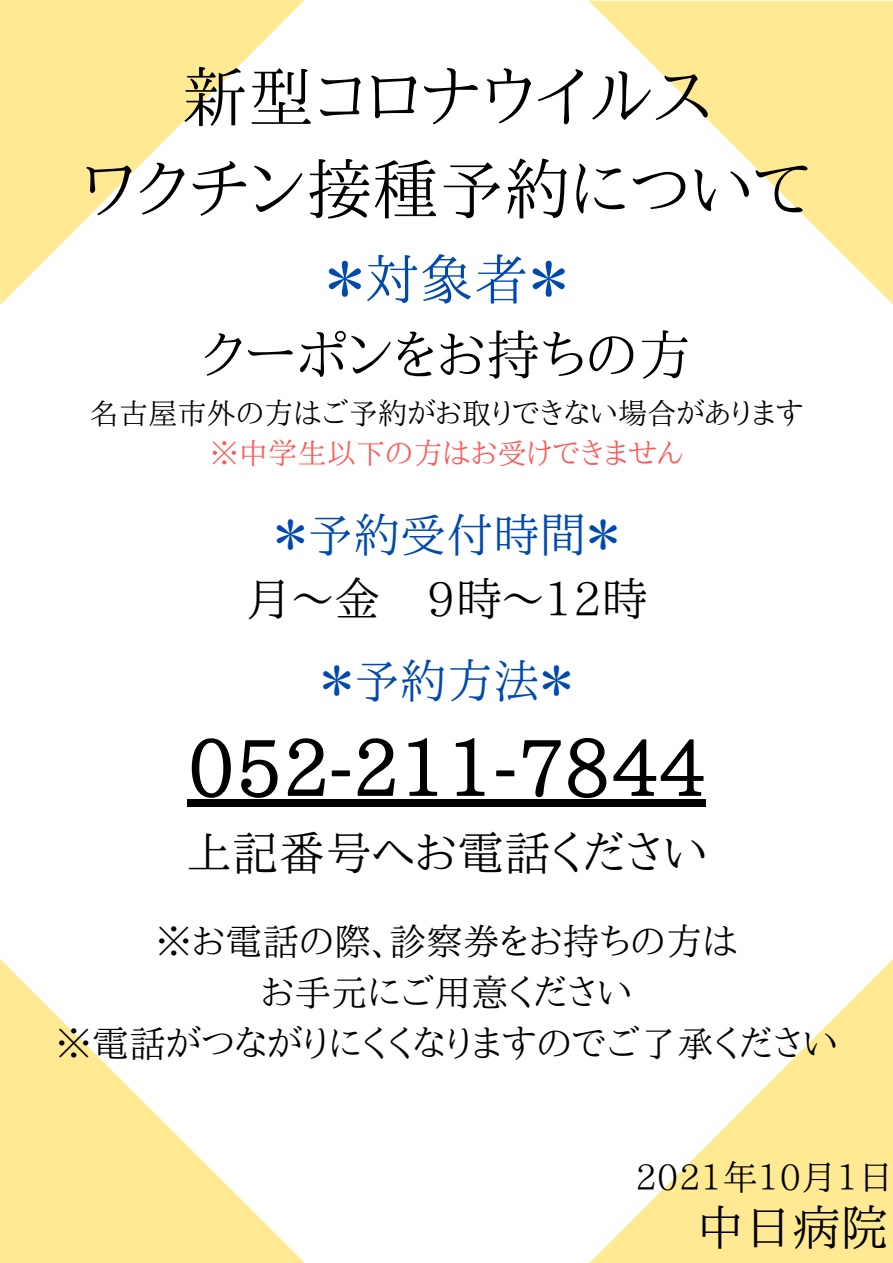
<style>
.page{position:relative;width:893px;height:1263px;background:#fff}
.page>*{position:absolute;margin:0;border:0;box-sizing:border-box;transform-origin:0 0}
.t1{font:500 76.5px "Aozora Mincho";color:#000}
.t2{font:66px "Aozora Mincho";color:#000}
.t3{font:54.75px "Aozora Mincho";color:#004aad}
.t4{font:54px "Aozora Mincho";color:#000}
.t5{font:48px "Aozora Mincho";color:#000}
.t6{font:46.5px "Aozora Mincho";color:#000}
.t7{font:46.5px "Aozora Mincho";color:#004aad}
.t8{font:36.75px "Aozora Mincho";color:#000}
.t9{font:35.25px "Aozora Mincho";color:#000}
.t10{font:29.25px "Aozora Mincho";color:#000}
.t11{font:29.25px "Aozora Mincho";color:#ff5757}
</style>
<div class="page">
<svg style="left:0;top:0;width:305px;height:305px"></svg>
<svg style="left:589px;top:1px;width:304px;height:304px"></svg>
<svg style="left:0;top:959px;width:305px;height:304px"></svg>
<svg style="left:589px;top:959px;width:304px;height:304px"></svg>
<div style="left:188px;top:800px;width:518px;height:7px;background:#000"></div>
<p class="t2" style="left:182px;top:63px;width:531px">新型コロナウイルス</p>
<p class="t2" style="left:83px;top:156px;width:730px">ワクチン接種予約について</p>
<p class="t3" style="left:325px;top:251px;width:245px">＊対象者＊</p>
<p class="t4" style="left:202px;top:327px;width:491px">クーポンをお持ちの方</p>
<p class="t10" style="left:90px;top:398px;width:715px">名古屋市外の方はご予約がお取りできない場合があります</p>
<p class="t11" style="left:210px;top:439px;width:475px">※中学生以下の方はお受けできません</p>
<p class="t7" style="left:274px;top:511px;width:348px">＊予約受付時間＊</p>
<p class="t6" style="left:245px;top:575px;width:404px">月～金 9時～12時</p>
<p class="t7" style="left:320px;top:657px;width:255px">＊予約方法＊</p>
<p class="t1" style="left:188px;top:728px;width:519px">052-211-7844</p>
<p class="t6" style="left:186px;top:829px;width:523px">上記番号へお電話ください</p>
<p class="t8" style="left:155px;top:922px;width:584px">※お電話の際、診察券をお持ちの方は</p>
<p class="t8" style="left:261px;top:973px;width:373px">お手元にご用意ください</p>
<p class="t8" style="left:55px;top:1024px;width:784px">※電話がつながりにくくなりますのでご了承ください</p>
<p class="t9" style="left:635px;top:1159px;width:260px">2021年10月1日</p>
<p class="t5" style="left:696px;top:1203px;width:194px">中日病院</p>
</div>
